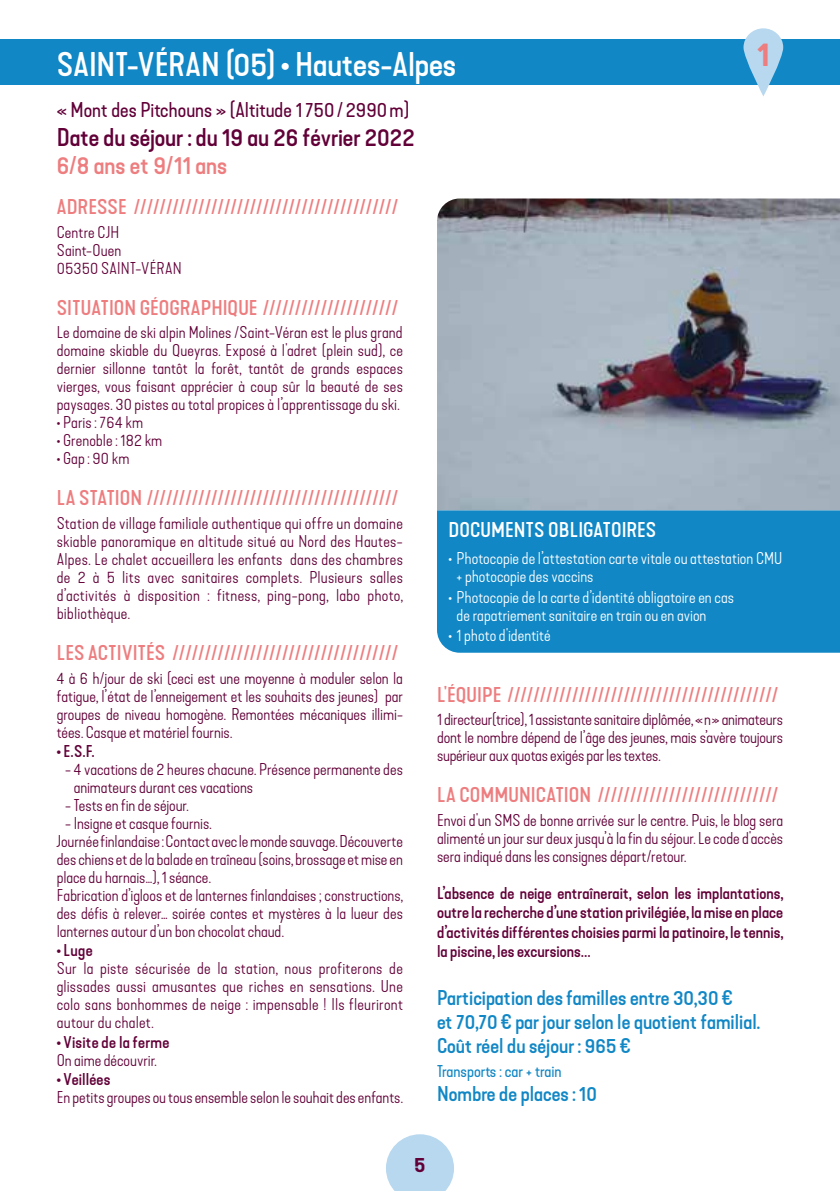
<style>
.page{position:relative;width:840px;height:1191px;background:#fff}
.page>*{position:absolute;margin:0;border:0;box-sizing:border-box;transform-origin:0 0}
.t1{font:500 expanded 32px "Kapra Neue";color:#fff}
.t2{font:600 expanded 32px "Kapra Neue";color:#ed7d7f}
.t3{font:500 expanded 24px "Kapra Neue";letter-spacing:-.005em;color:#620038}
.t4{font:500 expanded 24px "Kapra Neue";letter-spacing:-.005em;color:#ed7d7f}
.t5{font:500 expanded 20px "Kapra Neue";letter-spacing:.01em;color:#ed7d7f}
.t6{font:500 expanded 20px/24px "Kapra Neue";color:#1187c5}
.t7{font:expanded 20px "Kapra Neue";color:#620038}
.t8{font:500 expanded 20px "Kapra Neue";letter-spacing:.005em;color:#fff}
.t9{font:600 expanded 20px "Kapra Neue";color:#620038}
.t10{font:300 expanded 16px/18px "Kapra Neue";letter-spacing:-.005em;color:#620038;text-align:justify}
.t11{font:500 expanded 16px/19.2px "Kapra Neue";letter-spacing:.005em;color:#620038;text-align:justify}
.t12{font:300 expanded 16px/18px "Kapra Neue";color:#fff}
.t13{font:expanded 16px "Kapra Neue";color:#1187c5}
</style>
<div class="page">
<svg style="left:386px;top:1134px;width:68px;height:57px"></svg>
<div style="left:0;top:40px;width:839px;height:45px;background:#1187c5"></div>
<svg style="left:743px;top:28px;width:39px;height:68px;fill:#b8d8ef"></svg>
<img style="left:437px;top:198px;width:402px;height:312px">
<div style="left:437px;top:510px;width:402px;height:142px;background:#1187c5"></div>
<h1 class="t1" style="left:57px;top:45px;width:401px">SAINT-VÉRAN (05) • Hautes-Alpes</h1>
<p class="t7" style="left:57px;top:97px;width:354px">« Mont des Pitchouns » (Altitude 1 750/2990m)</p>
<h2 class="t3" style="left:57px;top:122px;width:359px">Date du séjour : du 19 au 26 février 2022</h2>
<h2 class="t4" style="left:57px;top:151px;width:172px">6/8 ans et 9/11 ans</h2>
<h1 class="t2" style="left:756px;top:34px;width:14px">1</h1>
<p class="t5" style="left:57px;top:194px;width:343px">ADRESSE /////////////////////////////////////////</p>
<p class="t10" style="left:57px;top:223px;width:126px;text-align:left">Centre CJH<br>Saint-Ouen<br>05350 SAINT-VÉRAN</p>
<p class="t5" style="left:57px;top:295px;width:343px">SITUATION GÉOGRAPHIQUE /////////////////////</p>
<p class="t10" style="left:57px;top:324px;width:347px">Le domaine de ski alpin Molines /Saint-Véran est le plus grand domaine skiable du Queyras. Exposé à l'adret (plein sud), ce dernier sillonne tantôt la forêt, tantôt de grands espaces vierges, vous faisant apprécier à coup sûr la beauté de ses paysages. 30 pistes au total propices à l’apprentissage du ski.</p>
<p class="t10" style="left:57px;top:414px;width:88px">• Paris : 764 km</p>
<p class="t10" style="left:57px;top:432px;width:107px">• Grenoble : 182 km</p>
<p class="t10" style="left:57px;top:450px;width:74px">• Gap : 90 km</p>
<p class="t5" style="left:57px;top:486px;width:343px">LA STATION ///////////////////////////////////////</p>
<p class="t10" style="left:57px;top:514px;width:347px">Station de village familiale authentique qui offre un domaine skiable panoramique en altitude situé au Nord des Hautes-Alpes. Le chalet accueillera les enfants dans des chambres de 2 à 5 lits avec sanitaires complets. Plusieurs salles d’activités à disposition : fitness, ping-pong, labo photo, bibliothèque.</p>
<p class="t5" style="left:57px;top:641px;width:343px">LES ACTIVITÉS ///////////////////////////////////</p>
<p class="t10" style="left:57px;top:669px;width:347px">4 à 6 h/jour de ski (ceci est une moyenne à moduler selon la fatigue, l’état de l’enneigement et les souhaits des jeunes) par groupes de niveau homogène. Remontées mécaniques illimi&shy;tées. Casque et matériel fournis.</p>
<p class="t11" style="left:57px;top:742px;width:39px">• E.S.F.</p>
<p class="t10" style="left:74px;top:760px;width:330px;text-indent:-8px">- 4 vacations de 2 heures chacune. Présence permanente des animateurs durant ces vacations</p>
<p class="t10" style="left:65px;top:796px;width:125px">- Tests en fin de séjour.</p>
<p class="t10" style="left:57px;top:814px;width:347px;text-align:left;text-indent:8px">- Insigne et casque fournis.<br>Journée finlandaise: Contact avec le monde sauvage. Découverte des chiens et de la balade en traîneau (soins, brossage et mise en place du harnais…), 1 séance.<br>Fabrication d’igloos et de lanternes finlandaises ; constructions, des défis à relever… soirée contes et mystères à la lueur des lanternes autour d’un bon chocolat chaud.</p>
<p class="t11" style="left:57px;top:941px;width:37px">• Luge</p>
<p class="t10" style="left:57px;top:960px;width:347px">Sur la piste sécurisée de la station, nous profiterons de glissades aussi amusantes que riches en sensations. Une colo sans bonhommes de neige : impensable ! Ils fleuriront autour du chalet.</p>
<p class="t11" style="left:57px;top:1032px;width:114px">• Visite de la ferme</p>
<p class="t10" style="left:57px;top:1051px;width:101px">On aime découvrir.</p>
<p class="t11" style="left:57px;top:1069px;width:55px">• Veillées</p>
<p class="t10" style="left:57px;top:1088px;width:347px">En petits groupes ou tous ensemble selon le souhait des enfants.</p>
<p class="t8" style="left:448px;top:518px;width:209px">DOCUMENTS OBLIGATOIRES</p>
<p class="t12" style="left:456px;top:549px;width:327px;text-indent:-8px">• Photocopie de l’attestation carte vitale ou attestation CMU + photocopie des vaccins</p>
<p class="t12" style="left:456px;top:588px;width:279px;text-indent:-8px">• Photocopie de la carte d’identité obligatoire en cas de rapatriement sanitaire en train ou en avion</p>
<p class="t12" style="left:448px;top:627px;width:104px">• 1 photo d'identité</p>
<p class="t5" style="left:437px;top:682px;width:343px">L'ÉQUIPE //////////////////////////////////////////</p>
<p class="t10" style="left:437px;top:711px;width:347px">1 directeur(trice), 1 assistante sanitaire diplômée, «n» animateurs dont le nombre dépend de l’âge des jeunes, mais s’avère toujours supérieur aux quotas exigés par les textes.</p>
<p class="t5" style="left:437px;top:783px;width:343px">LA COMMUNICATION ////////////////////////////</p>
<p class="t10" style="left:437px;top:811px;width:347px">Envoi d'un SMS de bonne arrivée sur le centre. Puis, le blog sera alimenté un jour sur deux jusqu’à la fin du séjour. Le code d'accès sera indiqué dans les consignes départ/retour.</p>
<p class="t11" style="left:437px;top:884px;width:347px">L’absence de neige entraînerait, selon les implantations, outre la recherche d’une station privilégiée, la mise en place d’activités différentes choisies parmi la patinoire, le tennis, la piscine, les excursions...</p>
<p class="t6" style="left:437px;top:986px;width:324px">Participation des familles entre 30,30€<br>et 70,70€ par jour selon le quotient familial.<br>Coût réel du séjour : 965€</p>
<p class="t13" style="left:437px;top:1061px;width:126px">Transports : car + train</p>
<p class="t6" style="left:437px;top:1082px;width:161px">Nombre de places : 10</p>
<p class="t9" style="left:414px;top:1152px;width:13px">5</p>
</div>
